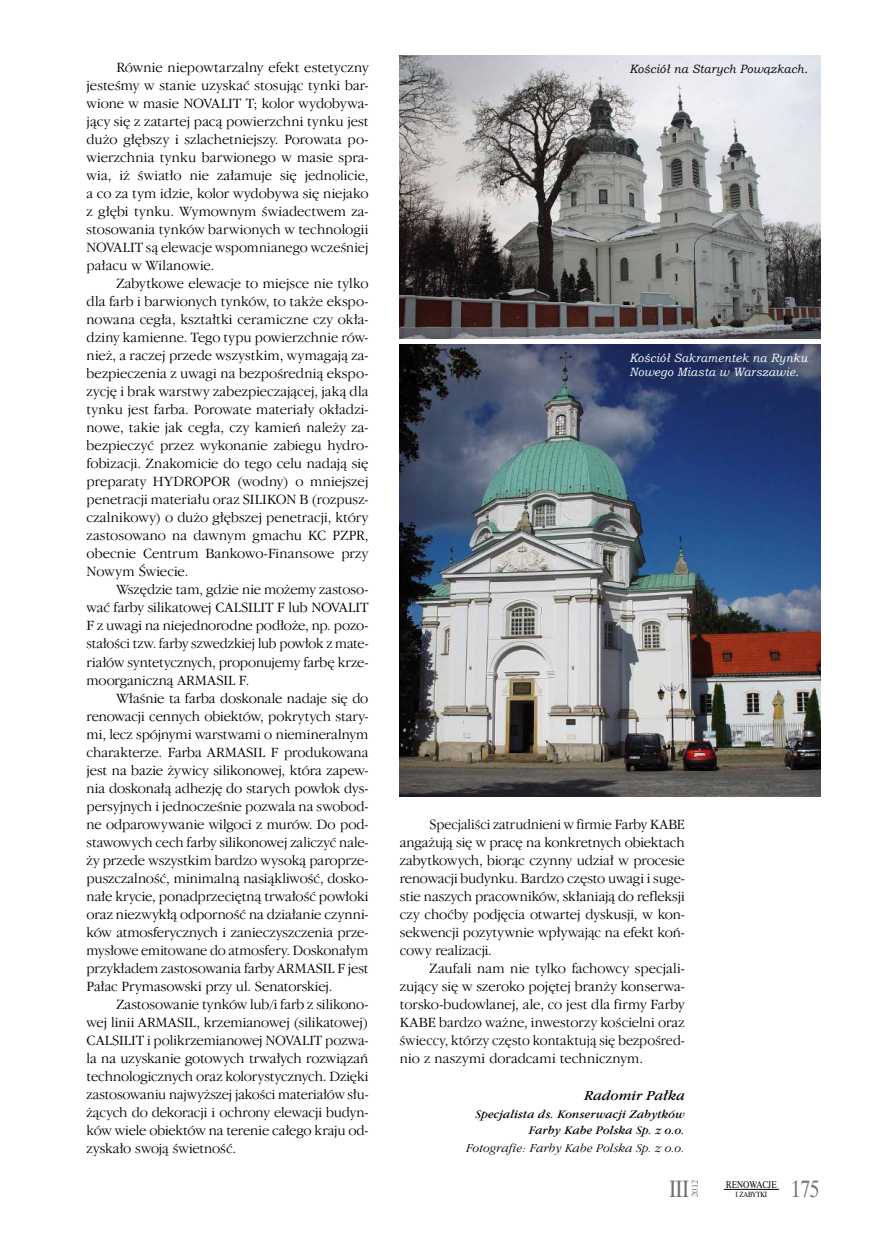
<style>
.page{position:relative;width:872px;height:1234px;background:#fff}
.page>*{position:absolute;margin:0;border:0;box-sizing:border-box;transform-origin:0 0}
.t1{font:23.55px "Dutch 801 Rm PL Roman A";letter-spacing:-.02em;color:#6f7072;scale:.8 1}
.t2{font:14.7px/18px "Garmd ITC Lt PL";color:#000;text-align:justify}
.t3{font:italic 14.25px "Garmd ITC Bk PL";letter-spacing:.015em;color:#000}
.t4{font:italic 12.3px "Garmd ITC Lt PL";letter-spacing:.015em;color:#000}
.t5{font:italic 12px/16.5px "Garmd ITC Bk PL";letter-spacing:.015em;color:#000;text-align:right}
.t6{font:italic 12px/14.2px "Bookman Old Style";letter-spacing:.015em;color:#fff;scale:.95 1}
.t7{font:italic 12px "Bookman Old Style";letter-spacing:.015em;color:#000;scale:.95 1}
.t8{font:9.75px "Dutch 801 Rm PL Roman A";color:#000;scale:.8 1}
.t9{font:8.4px "Dutch 801 Rm PL Roman A";color:#6f7072}
.t10{font:7.5px "Dutch 801 Rm PL Roman A";color:#000;scale:.8 1}
</style>
<div class="page">
<hr style="left:723px;top:1188px;width:56px;height:1px;background:#000">
<img style="left:400px;top:55px;width:421px;height:284px">
<img style="left:400px;top:344px;width:421px;height:452px">
<p class="t2" style="left:87px;top:58px;width:283px;text-indent:30px">Równie niepowtarzalny efekt estetyczny jesteśmy w stanie uzyskać stosując tynki bar&shy;wione w masie NOVALIT T; kolor wydobywa&shy;jący się z zatartej pacą powierzchni tynku jest dużo głębszy i szlachetniejszy. Porowata po&shy;wierzchnia tynku barwionego w masie spra&shy;wia, iż światło nie załamuje się jednolicie, a co za tym idzie, kolor wydobywa się niejako z głębi tynku. Wymownym świadectwem za&shy;stosowania tynków barwionych w technologii NOVALIT są elewacje wspomnianego wcześniej pałacu w Wilanowie.</p>
<p class="t2" style="left:87px;top:274px;width:283px;text-indent:30px">Zabytkowe elewacje to miejsce nie tylko dla farb i barwionych tynków, to także ekspo&shy;nowana cegła, kształtki ceramiczne czy okła&shy;dziny kamienne. Tego typu powierzchnie rów&shy;nież, a raczej przede wszystkim, wymagają za&shy;bezpieczenia z uwagi na bezpośrednią ekspo&shy;zycję i brak warstwy zabezpieczającej, jaką dla tynku jest farba. Porowate materiały okładzi&shy;nowe, takie jak cegła, czy kamień należy za&shy;bezpieczyć przez wykonanie zabiegu hydro&shy;fobizacji. Znakomicie do tego celu nadają się preparaty HYDROPOR (wodny) o mniejszej penetracji materiału oraz SILIKON B (rozpusz&shy;czalnikowy) o dużo głębszej penetracji, który zastosowano na dawnym gmachu KC PZPR, obecnie Centrum Bankowo-Finansowe przy Nowym Świecie.</p>
<p class="t2" style="left:87px;top:580px;width:283px;text-indent:30px">Wszędzie tam, gdzie nie możemy zastoso&shy;wać farby silikatowej CALSILIT F lub NOVALIT F z uwagi na niejednorodne podłoże, np. pozo&shy;stałości tzw. farby szwedzkiej lub powłok z mate&shy;riałów syntetycznych, proponujemy farbę krze&shy;moorganiczną ARMASIL F.</p>
<p class="t2" style="left:87px;top:688px;width:283px;text-indent:30px">Właśnie ta farba doskonale nadaje się do renowacji cennych obiektów, pokrytych stary&shy;mi, lecz spójnymi warstwami o niemineralnym charakterze. Farba ARMASIL F produkowana jest na bazie żywicy silikonowej, która zapew&shy;nia doskonałą adhezję do starych powłok dys&shy;persyjnych i jednocześnie pozwala na swobod&shy;ne odparowywanie wilgoci z murów. Do pod&shy;stawowych cech farby silikonowej zaliczyć nale&shy;ży przede wszystkim bardzo wysoką paroprze&shy;puszczalność, minimalną nasiąkliwość, dosko&shy;nałe krycie, ponadprzeciętną trwałość powłoki oraz niezwykłą odporność na działanie czynni&shy;ków atmosferycznych i zanieczyszczenia prze&shy;mysłowe emitowane do atmosfery. Doskonałym przykładem zastosowania farby ARMASIL F jest Pałac Prymasowski przy ul. Senatorskiej.</p>
<p class="t2" style="left:87px;top:994px;width:283px;text-indent:30px">Zastosowanie tynków lub/i farb z silikono&shy;wej linii ARMASIL, krzemianowej (silikatowej)<br>CALSILIT i polikrzemianowej NOVALIT pozwa&shy;la na uzyskanie gotowych trwałych rozwiązań technologicznych oraz kolorystycznych. Dzięki zastosowaniu najwyższej jakości materiałów słu&shy;żących do dekoracji i ochrony elewacji budyn&shy;ków wiele obiektów na terenie całego kraju od&shy;zyskało swoją świetność.</p>
<p class="t7" style="left:629px;top:61px;width:189px">Kościół na Starych Powązkach.</p>
<p class="t6" style="left:629px;top:350px;width:189px">Kościół Sakramentek na Rynku<br>Nowego Miasta w Warszawie.</p>
<p class="t2" style="left:400px;top:814px;width:286px;text-indent:30px">Specjaliści zatrudnieni w firmie Farby KABE angażują się w pracę na konkretnych obiektach zabytkowych, biorąc czynny udział w procesie renowacji budynku. Bardzo często uwagi i suge&shy;stie naszych pracowników, skłaniają do refleksji czy choćby podjęcia otwartej dyskusji, w kon&shy;sekwencji pozytywnie wpływając na efekt koń&shy;cowy realizacji.</p>
<p class="t2" style="left:400px;top:958px;width:286px;text-indent:30px">Zaufali nam nie tylko fachowcy specjali&shy;zujący się w szeroko pojętej branży konserwa&shy;torsko-budowlanej, ale, co jest dla firmy Farby KABE bardzo ważne, inwestorzy kościelni oraz świeccy, którzy często kontaktują się bezpośred&shy;nio z naszymi doradcami technicznym.</p>
<p class="t3" style="left:585px;top:1087px;width:102px">Radomir Pałka</p>
<p class="t5" style="left:476px;top:1104px;width:211px">Specjalista ds. Konserwacji Zabytków<br>Farby Kabe Polska Sp. z o.o.</p>
<p class="t4" style="left:466px;top:1140px;width:220px">Fotografie: Farby Kabe Polska Sp. z o.o.</p>
<h1 class="t1" style="left:669px;top:1173px;width:27px">III</h1>
<p class="t9" style="left:689px;top:1196px;width:18px;rotate:-90deg">2012</p>
<p class="t10" style="left:735px;top:1189px;width:41px">I ZABYTKI</p>
<p class="t8" style="left:725px;top:1178px;width:65px">RENOWACJE</p>
<h1 class="t1" style="left:791px;top:1173px;width:37px">175</h1>
</div>
